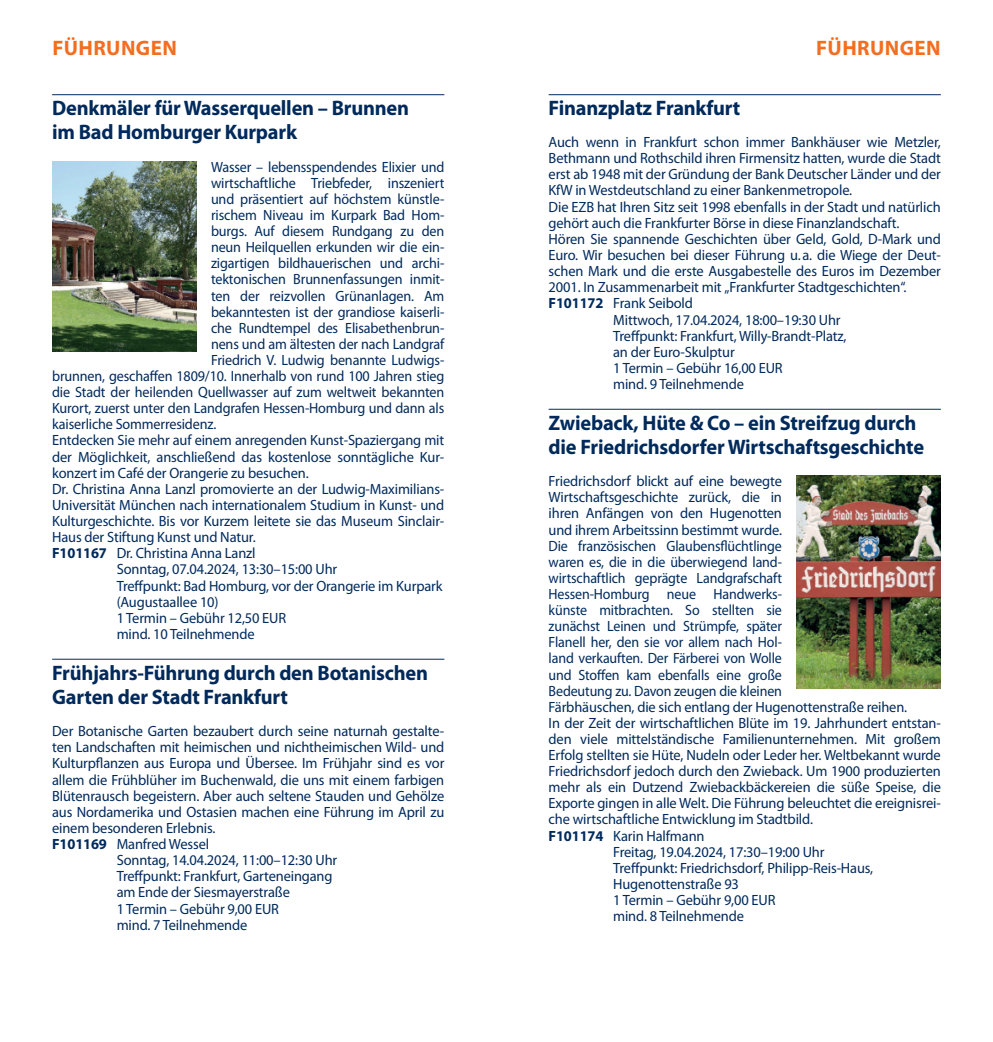
<style>
.page{position:relative;width:993px;height:1042px;background:#fff}
.page>*{position:absolute;margin:0;border:0;box-sizing:border-box;transform-origin:0 0}
.t1{font:700 21px/24.5px "Myriad Pro";letter-spacing:-.01em;color:#002a5c}
.t2{font:700 21px "Myriad Pro";letter-spacing:.02em;color:#f36e21}
.t3{font:14.88px "Myriad Pro";letter-spacing:-.01em;color:#002a5c}
.t4{font:14.88px "Myriad Pro";letter-spacing:-.01em;color:#002a5c;scale:.95 1}
.t5{font:14.88px "Myriad Pro";letter-spacing:-.01em;color:#002a5c;scale:.94 1}
.s1{font-weight:700}
</style>
<div class="page">
<hr style="left:52px;top:94px;width:392px;height:1px;background:#002a5c">
<hr style="left:52px;top:659px;width:392px;height:1px;background:#002a5c">
<hr style="left:548px;top:94px;width:392px;height:1px;background:#002a5c">
<hr style="left:548px;top:409px;width:392px;height:1px;background:#002a5c">
<img style="left:796px;top:475px;width:144px;height:213px">
<img style="left:52px;top:161px;width:144px;height:190px">
<h1 class="t2" style="left:52px;top:35px;width:126px">FÜHRUNGEN</h1>
<h1 class="t2" style="left:815px;top:35px;width:126px">FÜHRUNGEN</h1>
<h1 class="t1" style="left:52px;top:95px;width:358px">Denkmäler für Wasserquellen – Brunnen im Bad Homburger Kurpark</h1>
<p class="t4" style="left:211px;top:158px;width:247px">Wasser – lebensspendendes Elixier und</p>
<p class="t4" style="left:211px;top:174px;width:247px">wirtschaftliche Triebfeder, inszeniert</p>
<p class="t4" style="left:211px;top:190px;width:247px">und präsentiert auf höchstem künstle-</p>
<p class="t4" style="left:211px;top:206px;width:247px">rischem Niveau im Kurpark Bad Hom-</p>
<p class="t4" style="left:211px;top:222px;width:247px">burgs. Auf diesem Rundgang zu den</p>
<p class="t4" style="left:211px;top:238px;width:247px">neun Heilquellen erkunden wir die ein-</p>
<p class="t4" style="left:211px;top:254px;width:247px">zigartigen bildhauerischen und archi-</p>
<p class="t4" style="left:211px;top:270px;width:247px">tektonischen Brunnenfassungen inmit-</p>
<p class="t4" style="left:211px;top:286px;width:247px">ten der reizvollen Grünanlagen. Am</p>
<p class="t4" style="left:211px;top:302px;width:247px">bekanntesten ist der grandiose kaiserli-</p>
<p class="t4" style="left:211px;top:319px;width:247px">che Rundtempel des Elisabethenbrun-</p>
<p class="t4" style="left:211px;top:335px;width:247px">nens und am ältesten der nach Landgraf</p>
<p class="t4" style="left:211px;top:351px;width:247px">Friedrich V. Ludwig benannte Ludwigs-</p>
<p class="t4" style="left:52px;top:367px;width:414px">brunnen, geschaffen 1809/10. Innerhalb von rund 100 Jahren stieg</p>
<p class="t4" style="left:52px;top:383px;width:414px">die Stadt der heilenden Quellwasser auf zum weltweit bekannten</p>
<p class="t4" style="left:52px;top:399px;width:414px">Kurort, zuerst unter den Landgrafen Hessen-Homburg und dann als</p>
<p class="t4" style="left:52px;top:415px;width:174px">kaiserliche Sommerresidenz.</p>
<p class="t3" style="left:52px;top:431px;width:393px">Entdecken Sie mehr auf einem anregenden Kunst-Spaziergang mit</p>
<p class="t3" style="left:52px;top:447px;width:393px">der Möglichkeit, anschließend das kostenlose sonntägliche Kur-</p>
<p class="t3" style="left:52px;top:463px;width:258px">konzert im Café der Orangerie zu besuchen.</p>
<p class="t3" style="left:52px;top:479px;width:393px">Dr. Christina Anna Lanzl promovierte an der Ludwig-Maximilians-</p>
<p class="t3" style="left:52px;top:496px;width:393px">Universität München nach internationalem Studium in Kunst- und</p>
<p class="t3" style="left:52px;top:512px;width:393px">Kulturgeschichte. Bis vor Kurzem leitete sie das Museum Sinclair-</p>
<p class="t3" style="left:52px;top:528px;width:205px">Haus der Stiftung Kunst und Natur.</p>
<p class="t3" style="left:52px;top:544px;width:205px"><span class="s1">F101167</span> Dr. Christina Anna Lanzl</p>
<p class="t3" style="left:117px;top:560px;width:222px">Sonntag, 07.04.2024, 13:30–15:00 Uhr</p>
<p class="t3" style="left:117px;top:576px;width:327px">Treffpunkt: Bad Homburg, vor der Orangerie im Kurpark</p>
<p class="t3" style="left:117px;top:592px;width:103px">(Augustaallee 10)</p>
<p class="t3" style="left:117px;top:608px;width:171px">1 Termin – Gebühr 12,50 EUR</p>
<p class="t3" style="left:117px;top:625px;width:139px">mind. 10 Teilnehmende</p>
<h1 class="t1" style="left:52px;top:659px;width:377px">Frühjahrs-Führung durch den Botanischen<br>Garten der Stadt Frankfurt</h1>
<p class="t3" style="left:52px;top:722px;width:393px">Der Botanische Garten bezaubert durch seine naturnah gestalte-</p>
<p class="t3" style="left:52px;top:738px;width:393px">ten Landschaften mit heimischen und nichtheimischen Wild- und</p>
<p class="t3" style="left:52px;top:754px;width:393px">Kulturpflanzen aus Europa und Übersee. Im Frühjahr sind es vor</p>
<p class="t3" style="left:52px;top:770px;width:393px">allem die Frühblüher im Buchenwald, die uns mit einem farbigen</p>
<p class="t3" style="left:52px;top:786px;width:393px">Blütenrausch begeistern. Aber auch seltene Stauden und Gehölze</p>
<p class="t3" style="left:52px;top:802px;width:393px">aus Nordamerika und Ostasien machen eine Führung im April zu</p>
<p class="t3" style="left:52px;top:818px;width:165px">einem besonderen Erlebnis.</p>
<p class="t3" style="left:52px;top:835px;width:158px"><span class="s1">F101169</span> Manfred Wessel</p>
<p class="t3" style="left:117px;top:851px;width:222px">Sonntag, 14.04.2024, 11:00–12:30 Uhr</p>
<p class="t3" style="left:117px;top:867px;width:217px">Treffpunkt: Frankfurt, Garteneingang</p>
<p class="t3" style="left:117px;top:883px;width:175px">am Ende der Siesmayerstraße</p>
<p class="t3" style="left:117px;top:899px;width:164px">1 Termin – Gebühr 9,00 EUR</p>
<p class="t3" style="left:117px;top:915px;width:132px">mind. 7 Teilnehmende</p>
<h1 class="t1" style="left:548px;top:95px;width:193px">Finanzplatz Frankfurt</h1>
<p class="t3" style="left:548px;top:133px;width:393px">Auch wenn in Frankfurt schon immer Bankhäuser wie Metzler,</p>
<p class="t3" style="left:548px;top:149px;width:393px">Bethmann und Rothschild ihren Firmensitz hatten, wurde die Stadt</p>
<p class="t3" style="left:548px;top:165px;width:393px">erst ab 1948 mit der Gründung der Bank Deutscher Länder und der</p>
<p class="t3" style="left:548px;top:181px;width:305px">KfW in Westdeutschland zu einer Bankenmetropole.</p>
<p class="t3" style="left:548px;top:197px;width:393px">Die EZB hat Ihren Sitz seit 1998 ebenfalls in der Stadt und natürlich</p>
<p class="t3" style="left:548px;top:213px;width:352px">gehört auch die Frankfurter Börse in diese Finanzlandschaft.</p>
<p class="t3" style="left:548px;top:230px;width:393px">Hören Sie spannende Geschichten über Geld, Gold, D-Mark und</p>
<p class="t3" style="left:548px;top:246px;width:393px">Euro. Wir besuchen bei dieser Führung u.a. die Wiege der Deut-</p>
<p class="t3" style="left:548px;top:262px;width:393px">schen Mark und die erste Ausgabestelle des Euros im Dezember</p>
<p class="t3" style="left:548px;top:278px;width:359px">2001. In Zusammenarbeit mit „Frankfurter Stadtgeschichten“.</p>
<p class="t3" style="left:548px;top:294px;width:146px"><span class="s1">F101172</span> Frank Seibold</p>
<p class="t3" style="left:613px;top:310px;width:229px">Mittwoch, 17.04.2024, 18:00–19:30 Uhr</p>
<p class="t3" style="left:613px;top:326px;width:235px">Treffpunkt: Frankfurt, Willy-Brandt-Platz,</p>
<p class="t3" style="left:613px;top:342px;width:123px">an der Euro-Skulptur</p>
<p class="t3" style="left:613px;top:359px;width:171px">1 Termin – Gebühr 16,00 EUR</p>
<p class="t3" style="left:613px;top:375px;width:132px">mind. 9 Teilnehmende</p>
<h1 class="t1" style="left:548px;top:409px;width:377px">Zwieback, Hüte &amp; Co – ein Streifzug durch die Friedrichsdorfer Wirtschaftsgeschichte</h1>
<p class="t3" style="left:548px;top:472px;width:235px">Friedrichsdorf blickt auf eine bewegte</p>
<p class="t3" style="left:548px;top:488px;width:235px">Wirtschaftsgeschichte zurück, die in</p>
<p class="t3" style="left:548px;top:504px;width:235px">ihren Anfängen von den Hugenotten</p>
<p class="t3" style="left:548px;top:520px;width:235px">und ihrem Arbeitssinn bestimmt wurde.</p>
<p class="t5" style="left:548px;top:536px;width:250px">Die französischen Glaubensflüchtlinge</p>
<p class="t5" style="left:548px;top:552px;width:250px">waren es, die in die überwiegend land-</p>
<p class="t5" style="left:548px;top:569px;width:250px">wirtschaftlich geprägte Landgrafschaft</p>
<p class="t5" style="left:548px;top:585px;width:250px">Hessen-Homburg neue Handwerks-</p>
<p class="t5" style="left:548px;top:601px;width:250px">künste mitbrachten. So stellten sie</p>
<p class="t5" style="left:548px;top:617px;width:250px">zunächst Leinen und Strümpfe, später</p>
<p class="t5" style="left:548px;top:633px;width:250px">Flanell her, den sie vor allem nach Hol-</p>
<p class="t5" style="left:548px;top:649px;width:250px">land verkauften. Der Färberei von Wolle</p>
<p class="t5" style="left:548px;top:665px;width:250px">und Stoffen kam ebenfalls eine große</p>
<p class="t5" style="left:548px;top:681px;width:250px">Bedeutung zu. Davon zeugen die kleinen</p>
<p class="t3" style="left:548px;top:697px;width:360px">Färbhäuschen, die sich entlang der Hugenottenstraße reihen.</p>
<p class="t3" style="left:548px;top:713px;width:393px">In der Zeit der wirtschaftlichen Blüte im 19. Jahrhundert entstan-</p>
<p class="t3" style="left:548px;top:730px;width:393px">den viele mittelständische Familienunternehmen. Mit großem</p>
<p class="t3" style="left:548px;top:746px;width:393px">Erfolg stellten sie Hüte, Nudeln oder Leder her. Weltbekannt wurde</p>
<p class="t3" style="left:548px;top:762px;width:393px">Friedrichsdorf jedoch durch den Zwieback. Um 1900 produzierten</p>
<p class="t3" style="left:548px;top:778px;width:393px">mehr als ein Dutzend Zwiebackbäckereien die süße Speise, die</p>
<p class="t3" style="left:548px;top:794px;width:393px">Exporte gingen in alle Welt. Die Führung beleuchtet die ereignisrei-</p>
<p class="t3" style="left:548px;top:810px;width:266px">che wirtschaftliche Entwicklung im Stadtbild.</p>
<p class="t3" style="left:548px;top:826px;width:157px"><span class="s1">F101174</span> Karin Halfmann</p>
<p class="t3" style="left:613px;top:842px;width:213px">Freitag, 19.04.2024, 17:30–19:00 Uhr</p>
<p class="t3" style="left:613px;top:859px;width:261px">Treffpunkt: Friedrichsdorf, Philipp-Reis-Haus,</p>
<p class="t3" style="left:613px;top:875px;width:127px">Hugenottenstraße 93</p>
<p class="t3" style="left:613px;top:891px;width:164px">1 Termin – Gebühr 9,00 EUR</p>
<p class="t3" style="left:613px;top:907px;width:132px">mind. 8 Teilnehmende</p>
</div>
